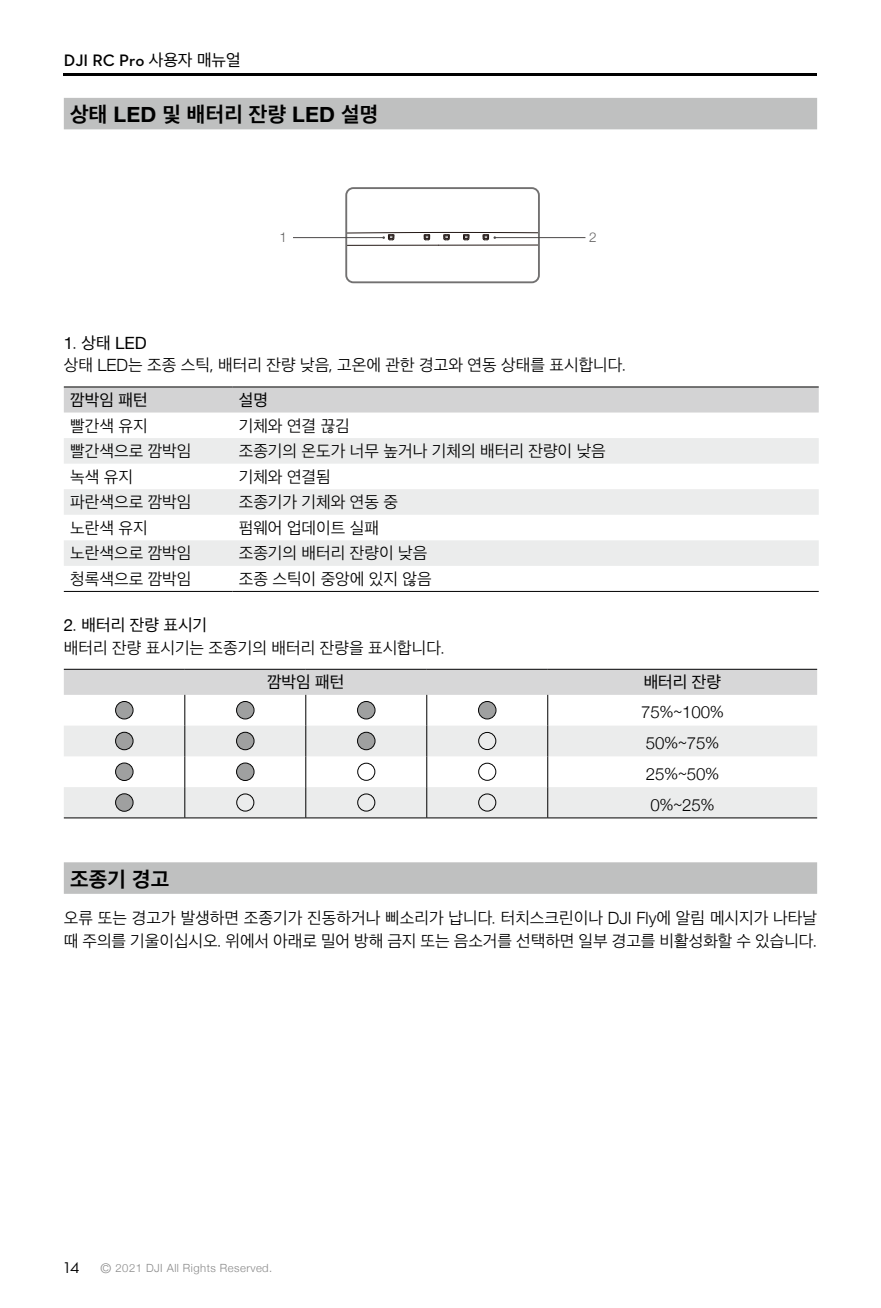
<style>
.page{position:relative;width:881px;height:1308px;background:#fff}
.page>*{position:absolute;margin:0;border:0;box-sizing:border-box;transform-origin:0 0}
.t1{font:700 21.38px "Apple SD Gothic Neo";letter-spacing:.01em;color:#000}
.t2{font:300 16.88px/22.5px "Apple SD Gothic Neo";color:#000}
.t3{font:300 16.88px/30.8px "Helvetica Neue";color:#000}
.t4{font:600 16.88px "Dji";color:#000}
.t5{font:16.88px "Apple SD Gothic Neo";color:#000}
.t6{font:16.88px "Helvetica Neue";color:#000}
.t7{font:15.75px "Dji";color:#000}
.t8{font:300 13.5px "Helvetica Neue";color:#656464}
.t9{font:300 11.25px "Helvetica Neue";letter-spacing:.04em;color:#898989}
.s1{font-family:"Apple SD Gothic Neo";font-weight:400}
.s2{font-family:"Helvetica Neue"}
.s3{font-family:"Apple SD Gothic Neo"}
.s4{font-weight:400}
.s5{font-family:"Helvetica Neue";font-weight:400}
.s6{font-size:13.5px}
</style>
<div class="page">
<hr style="left:64px;top:74px;width:752px;height:2px;background:#000">
<div style="left:64px;top:98px;width:752px;height:31px;background:#bfc0c0"></div>
<div style="left:345px;top:187px;width:194px;height:96px;border:2px solid #727171;border-radius:7px"></div>
<hr style="left:494px;top:237px;width:91px;height:1px;background:#4c4948">
<hr style="left:293px;top:237px;width:90px;height:1px;background:#4c4948">
<svg style="left:346px;top:232px;width:192px;height:19px"></svg>
<div style="left:64px;top:862px;width:752px;height:31px;background:#bfc0c0"></div>
<div style="left:64px;top:387px;width:754px;height:25px;background:#d3d3d4"></div>
<svg style="left:64px;top:438px;width:754px;height:77px;fill:#ebecec"></svg>
<div style="left:64px;top:540px;width:754px;height:26px;background:#ebecec"></div>
<hr style="left:64px;top:386px;width:168px;height:1px;background:#000">
<hr style="left:232px;top:386px;width:586px;height:1px;background:#000">
<hr style="left:64px;top:591px;width:168px;height:1px;background:#000">
<hr style="left:232px;top:591px;width:586px;height:1px;background:#000">
<div style="left:64px;top:670px;width:752px;height:25px;background:#d7d7d8"></div>
<svg style="left:64px;top:725px;width:752px;height:92px;fill:#ebecec"></svg>
<hr style="left:64px;top:669px;width:121px;height:1px;background:#000">
<hr style="left:185px;top:669px;width:121px;height:1px;background:#000">
<hr style="left:306px;top:669px;width:120px;height:1px;background:#000">
<hr style="left:426px;top:669px;width:121px;height:1px;background:#000">
<hr style="left:547px;top:669px;width:269px;height:1px;background:#000">
<hr style="left:64px;top:817px;width:121px;height:1px;background:#000">
<hr style="left:185px;top:817px;width:121px;height:1px;background:#000">
<hr style="left:306px;top:817px;width:120px;height:1px;background:#000">
<hr style="left:426px;top:817px;width:121px;height:1px;background:#000">
<hr style="left:547px;top:817px;width:269px;height:1px;background:#000">
<hr style="left:184px;top:695px;width:1px;height:30px;background:#000">
<hr style="left:184px;top:725px;width:1px;height:31px;background:#000">
<hr style="left:184px;top:756px;width:1px;height:31px;background:#000">
<hr style="left:184px;top:787px;width:1px;height:30px;background:#000">
<hr style="left:305px;top:695px;width:1px;height:30px;background:#000">
<hr style="left:305px;top:725px;width:1px;height:31px;background:#000">
<hr style="left:305px;top:756px;width:1px;height:31px;background:#000">
<hr style="left:305px;top:787px;width:1px;height:30px;background:#000">
<hr style="left:426px;top:695px;width:1px;height:30px;background:#000">
<hr style="left:426px;top:725px;width:1px;height:31px;background:#000">
<hr style="left:426px;top:756px;width:1px;height:31px;background:#000">
<hr style="left:426px;top:787px;width:1px;height:30px;background:#000">
<hr style="left:547px;top:695px;width:1px;height:30px;background:#000">
<hr style="left:547px;top:725px;width:1px;height:31px;background:#000">
<hr style="left:547px;top:756px;width:1px;height:31px;background:#000">
<hr style="left:547px;top:787px;width:1px;height:30px;background:#000">
<div style="left:116px;top:701px;width:17px;height:18px;background:#9fa0a0;border-radius:50%"></div>
<div style="left:115px;top:701px;width:18px;height:18px;border:1px solid #000;border-radius:50%"></div>
<div style="left:237px;top:701px;width:17px;height:18px;background:#9fa0a0;border-radius:50%"></div>
<div style="left:236px;top:701px;width:18px;height:18px;border:1px solid #000;border-radius:50%"></div>
<div style="left:357px;top:701px;width:17px;height:18px;background:#9fa0a0;border-radius:50%"></div>
<div style="left:357px;top:701px;width:18px;height:18px;border:1px solid #000;border-radius:50%"></div>
<div style="left:478px;top:701px;width:17px;height:18px;background:#9fa0a0;border-radius:50%"></div>
<div style="left:478px;top:701px;width:18px;height:18px;border:1px solid #000;border-radius:50%"></div>
<div style="left:116px;top:732px;width:17px;height:17px;background:#9fa0a0;border-radius:50%"></div>
<div style="left:115px;top:732px;width:18px;height:18px;border:1px solid #000;border-radius:50%"></div>
<div style="left:237px;top:732px;width:17px;height:17px;background:#9fa0a0;border-radius:50%"></div>
<div style="left:236px;top:732px;width:18px;height:18px;border:1px solid #000;border-radius:50%"></div>
<div style="left:357px;top:732px;width:17px;height:17px;background:#9fa0a0;border-radius:50%"></div>
<div style="left:357px;top:732px;width:18px;height:18px;border:1px solid #000;border-radius:50%"></div>
<div style="left:478px;top:732px;width:18px;height:18px;border:1px solid #000;border-radius:50%"></div>
<div style="left:116px;top:763px;width:17px;height:17px;background:#9fa0a0;border-radius:50%"></div>
<div style="left:115px;top:763px;width:18px;height:17px;border:1px solid #000;border-radius:50%"></div>
<div style="left:237px;top:763px;width:17px;height:17px;background:#9fa0a0;border-radius:50%"></div>
<div style="left:236px;top:763px;width:18px;height:17px;border:1px solid #000;border-radius:50%"></div>
<div style="left:357px;top:763px;width:18px;height:17px;border:1px solid #000;border-radius:50%"></div>
<div style="left:478px;top:763px;width:18px;height:17px;border:1px solid #000;border-radius:50%"></div>
<div style="left:116px;top:794px;width:17px;height:17px;background:#9fa0a0;border-radius:50%"></div>
<div style="left:115px;top:793px;width:18px;height:18px;border:1px solid #000;border-radius:50%"></div>
<div style="left:236px;top:793px;width:18px;height:18px;border:1px solid #000;border-radius:50%"></div>
<div style="left:357px;top:793px;width:18px;height:18px;border:1px solid #000;border-radius:50%"></div>
<div style="left:478px;top:793px;width:18px;height:18px;border:1px solid #000;border-radius:50%"></div>
<p class="t4" style="left:64px;top:52px;width:178px">DJI RC Pro <span class="s1">사용자 매뉴얼</span></p>
<p class="t1" style="left:70px;top:103px;width:309px">상태 <span class="s2">LED</span> 및 배터리 잔량 <span class="s2">LED</span> 설명</p>
<p class="t8" style="left:279px;top:226px;width:9px">1</p>
<p class="t8" style="left:589px;top:226px;width:9px">2</p>
<p class="t6" style="left:64px;top:330px;width:84px">1<span class="s3">. 상태</span> LED</p>
<p class="t2" style="left:70px;top:349px;width:557px;line-height:34.9px;text-indent:-6px">상태 <span class="s2">LED</span>는 조종 스틱, 배터리 잔량 낮음, 고온에 관한 경고와 연동 상태를 표시합니다. <span class="s4">깜박임 패턴</span></p>
<p class="t5" style="left:239px;top:391px;width:31px">설명</p>
<p class="t2" style="left:70px;top:415px;width:79px">빨간색 유지</p>
<p class="t2" style="left:239px;top:415px;width:113px">기체와 연결 끊김</p>
<p class="t2" style="left:70px;top:441px;width:123px">빨간색으로 깜박임</p>
<p class="t2" style="left:239px;top:441px;width:368px">조종기의 온도가 너무 높거나 기체의 배터리 잔량이 낮음</p>
<p class="t2" style="left:70px;top:466px;width:64px">녹색 유지</p>
<p class="t2" style="left:239px;top:466px;width:94px">기체와 연결됨</p>
<p class="t2" style="left:70px;top:492px;width:123px">파란색으로 깜박임</p>
<p class="t2" style="left:239px;top:492px;width:161px">조종기가 기체와 연동 중</p>
<p class="t2" style="left:70px;top:517px;width:79px">노란색 유지</p>
<p class="t2" style="left:239px;top:517px;width:142px">펌웨어 업데이트 실패</p>
<p class="t2" style="left:70px;top:543px;width:123px">노란색으로 깜박임</p>
<p class="t2" style="left:239px;top:543px;width:190px">조종기의 배터리 잔량이 낮음</p>
<p class="t2" style="left:70px;top:569px;width:123px">청록색으로 깜박임</p>
<p class="t2" style="left:239px;top:569px;width:194px">조종 스틱이 중앙에 있지 않음</p>
<p class="t2" style="left:64px;top:615px;width:382px"><span class="s5">2</span><span class="s4">. 배터리 잔량 표시기<br></span>배터리 잔량 표시기는 조종기의 배터리 잔량을 표시합니다.</p>
<p class="t5" style="left:267px;top:673px;width:79px">깜박임 패턴</p>
<p class="t5" style="left:643px;top:673px;width:79px">배터리 잔량</p>
<p class="t3" style="left:640px;top:695px;width:84px">75<span class="s3">%~</span>100<span class="s3">%<br></span>50<span class="s3">%~</span>75<span class="s3">%<br></span>25<span class="s3">%~</span>50<span class="s3">%<br></span>0<span class="s3">%~</span>25<span class="s3">%</span></p>
<p class="t1" style="left:70px;top:867px;width:101px">조종기 경고</p>
<p class="t2" style="left:64px;top:908px;width:754px">오류 또는 경고가 발생하면 조종기가 진동하거나 삐소리가 납니다. 터치스크린이나 <span class="s2">DJI Fly</span>에 알림 메시지가 나타날 때 주의를 기울이십시오. 위에서 아래로 밀어 방해 금지 또는 음소거를 선택하면 일부 경고를 비활성화할 수 있습니다.</p>
<p class="t7" style="left:64px;top:1259px;width:16px">14</p>
<p class="t9" style="left:101px;top:1259px;width:173px"><span class="s6">©</span> 2021 DJI All Rights Reserved.</p>
</div>
